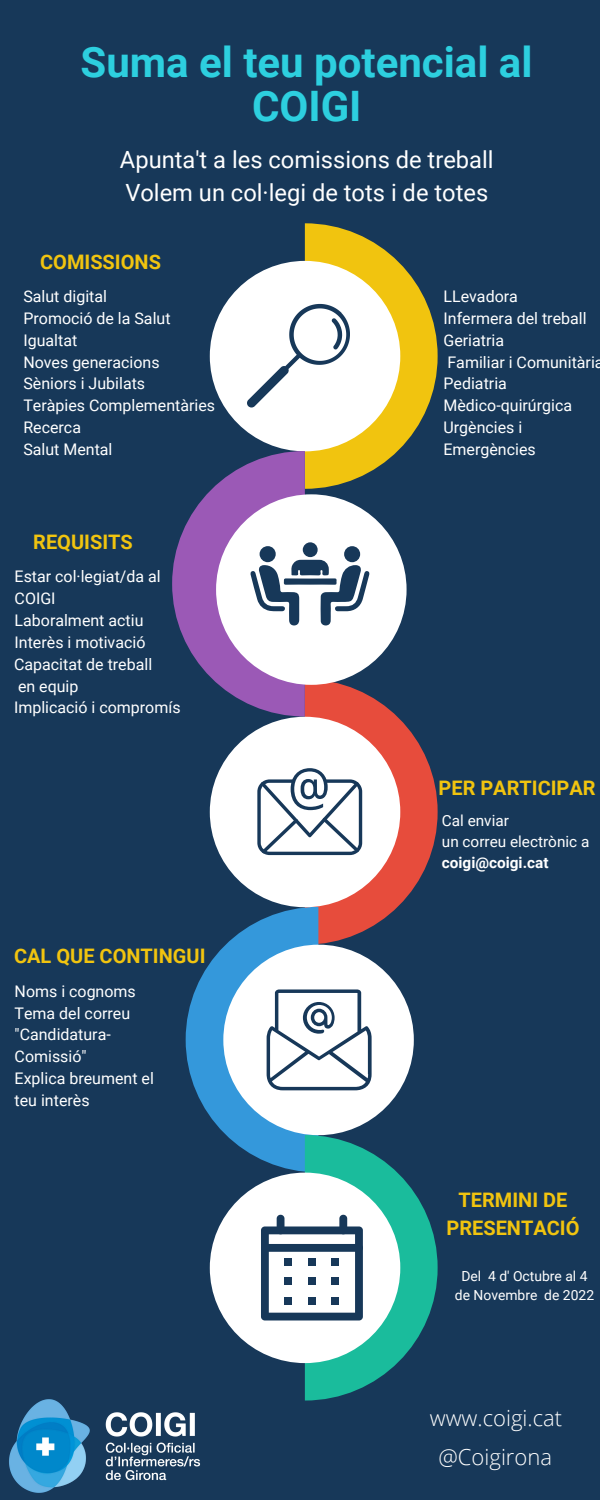
<style>
.page{position:relative;width:600px;height:1500px;background:#173859}
.page>*{position:absolute;margin:0;border:0;box-sizing:border-box;transform-origin:0 0}
.t1{font:700 42px/44.2px "Roboto";color:#2dcfdf;text-align:center}
.t2{font:23.7px/32.8px "Roboto";color:#fff}
.t3{font:300 22px/39.8px "Open Sans";color:#fff;text-align:center}
.t4{font:700 20px/27.8px "Roboto";color:#f1c40f;text-align:center}
.t5{font:16px/21.8px "Roboto";color:#fff}
.t6{font:15.3px/20.8px "Roboto";color:#fff}
.t7{font:700 15.3px "Roboto";color:#fff}
.t8{font:13.9px/18.9px "Roboto";color:#fff;text-align:center}
</style>
<div class="page">
<svg style="left:172px;top:223px;width:266px;height:1178px"></svg>
<img style="left:9px;top:1376px;width:214px;height:117px">
<h1 class="t1" style="left:81px;top:40px;width:454px">Suma el teu potencial al<br>COIGI</h1>
<h2 class="t2" style="left:120px;top:143px;width:375px">Apunta't a les comissions de treball<br>Volem un col·legi de tots i de totes</h2>
<p class="t4" style="left:40px;top:248px;width:122px">COMISSIONS</p>
<p class="t5" style="left:23px;top:286px;width:193px">Salut digital<br>Promoció de la Salut<br>Igualtat<br>Noves generacions<br>Sèniors i Jubilats<br>Teràpies Complementàries<br>Recerca<br>Salut Mental</p>
<p class="t4" style="left:33px;top:528px;width:101px">REQUISITS</p>
<p class="t5" style="left:15px;top:566px;width:148px">Estar col·legiat/da al<br>COIGI<br>Laboralment actiu<br>Interès i motivació</p>
<p class="t5" style="left:14px;top:654px;width:168px">Capacitat de treball<br>en equip<br>Implicació i compromís</p>
<p class="t4" style="left:14px;top:942px;width:193px">CAL QUE CONTINGUI</p>
<p class="t5" style="left:15px;top:980px;width:141px">Noms i cognoms<br>Tema del correu "Candidatura-<br>Comissió"<br>Explica breument el teu interès</p>
<p class="t5" style="left:444px;top:286px;width:162px">LLevadora<br>Infermera del treball<br>Geriatria<br>Familiar i Comunitària<br>Pediatria<br>Mèdico-quirúrgica<br>Urgències i<br>Emergències</p>
<p class="t4" style="left:439px;top:774px;width:159px">PER PARTICIPAR</p>
<p class="t6" style="left:442px;top:810px;width:149px">Cal enviar<br>un correu electrònic a</p>
<p class="t7" style="left:442px;top:854px;width:108px">coigi@coigi.cat</p>
<p class="t4" style="left:446px;top:1187px;width:135px">TERMINI DE<br>PRESENTACIÓ</p>
<p class="t8" style="left:455px;top:1266px;width:141px">Del 4 d' Octubre al 4 de Novembre de 2022</p>
<h3 class="t3" style="left:430px;top:1397px;width:134px">www.coigi.cat @Coigirona</h3>
</div>
